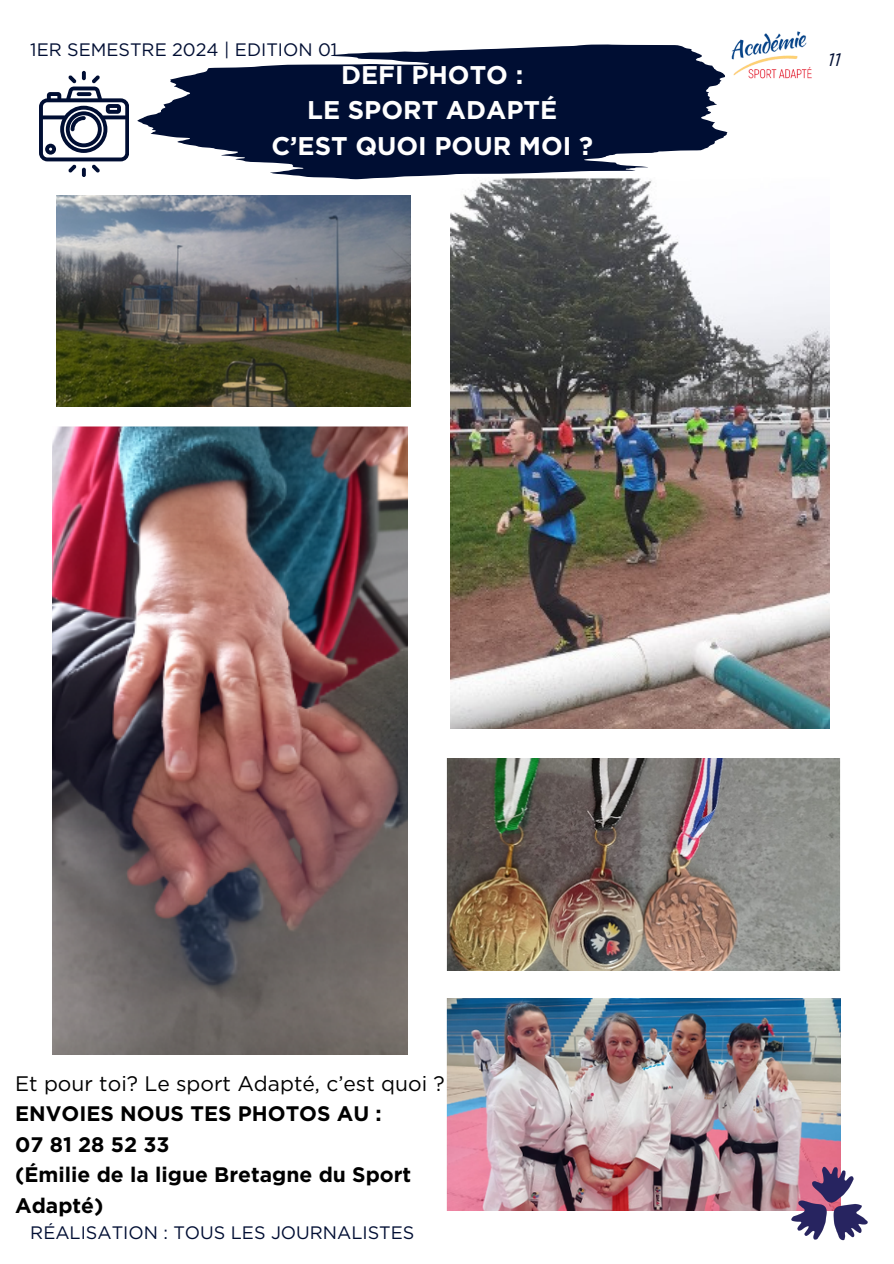
<style>
.page{position:relative;width:894px;height:1264px;background:#fff}
.page>*{position:absolute;margin:0;border:0;box-sizing:border-box;transform-origin:0 0}
.t1{font:700 25.65px/35.4px "Gotham";color:#fff;text-align:center}
.t2{font:700 21px/30.3px "Gotham";color:#000}
.t3{font:18px "Gotham";color:#000e33}
.t4{font:italic 18px "Gotham";color:#000e33}
.s1{font-weight:400}
</style>
<div class="page">
<img style="left:53px;top:426px;width:354px;height:628px">
<img style="left:56px;top:195px;width:354px;height:212px">
<img style="left:451px;top:179px;width:378px;height:549px">
<img style="left:446px;top:758px;width:394px;height:212px">
<img style="left:446px;top:998px;width:394px;height:212px">
<svg style="left:39px;top:71px;width:90px;height:106px"></svg>
<svg style="left:137px;top:44px;width:590px;height:135px;fill:#000e33"></svg>
<img style="left:788px;top:1163px;width:80px;height:78px">
<img style="left:731px;top:31px;width:81px;height:48px">
<h2 class="t3" style="left:30px;top:38px;width:308px">1ER SEMESTRE 2024 | EDITION 01</h2>
<p class="t1" style="left:271px;top:57px;width:323px">DEFI PHOTO :<br>LE SPORT ADAPTÉ<br>C’EST QUOI POUR MOI ?</p>
<p class="t4" style="left:827px;top:49px;width:14px">11</p>
<p class="t2" style="left:15px;top:1068px;width:431px"><span class="s1">Et pour toi? Le sport Adapté, c’est quoi ?<br></span>ENVOIES NOUS TES PHOTOS AU :<br>07 81 28 52 33<br>(Émilie de la ligue Bretagne du Sport<br>Adapté)</p>
<p class="t3" style="left:30px;top:1221px;width:385px">RÉALISATION : TOUS LES JOURNALISTES</p>
</div>
